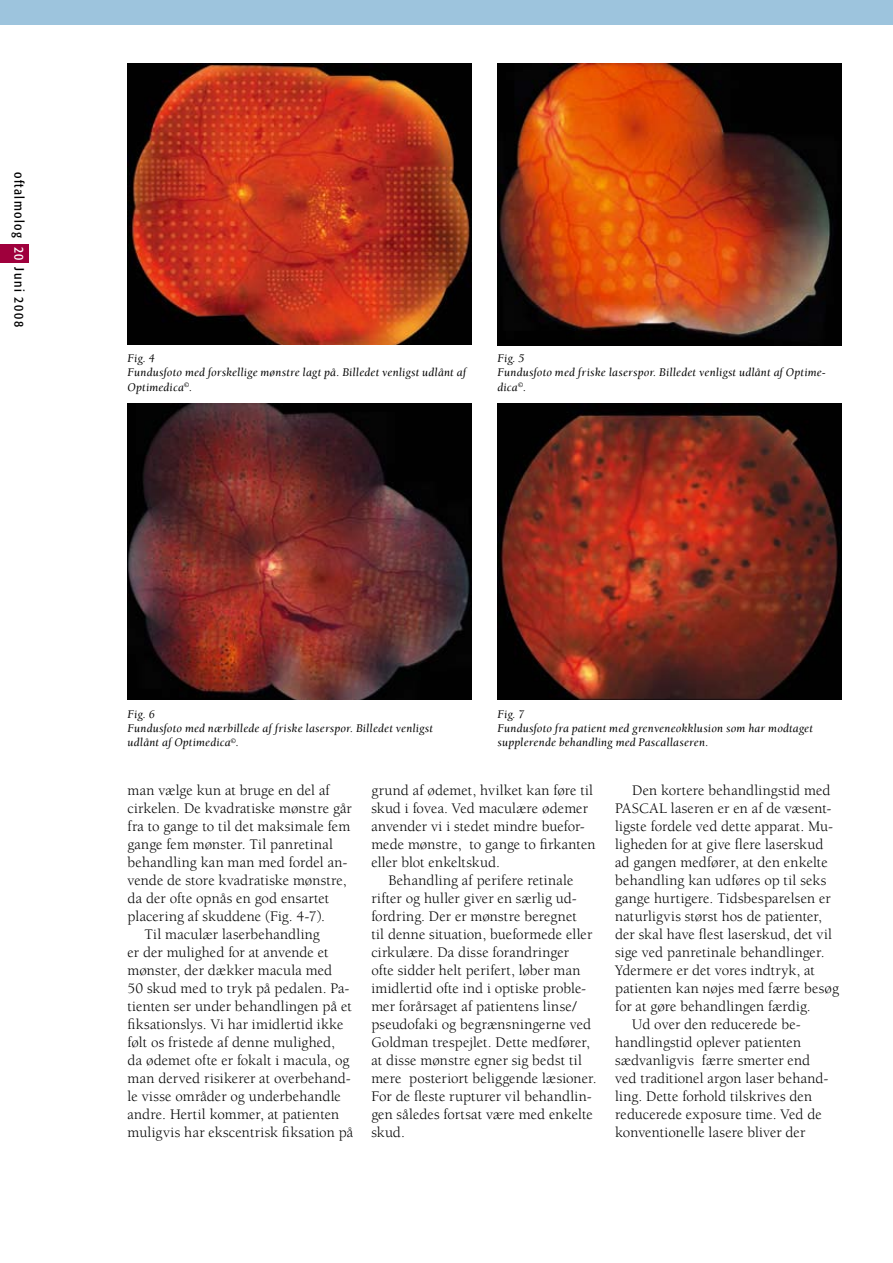
<style>
.page{position:relative;width:893px;height:1263px;background:#fff}
.page>*{position:absolute;margin:0;border:0;box-sizing:border-box;transform-origin:0 0}
.t1{font:15px/18px "Berkeley";letter-spacing:.005em;color:#000}
.t2{font:condensed 13.5px "Formata";letter-spacing:.1em;color:#000}
.t3{font:italic 12px/14.4px "Berkeley";letter-spacing:.015em;color:#000}
.s1{color:#fff}
</style>
<div class="page">
<div style="left:0;top:244px;width:29px;height:19px;background:#9f003c"></div>
<div style="left:0;top:0;width:893px;height:25px;background:#9dc4dd"></div>
<img style="left:128px;top:64px;width:344px;height:281px">
<img style="left:498px;top:64px;width:344px;height:282px">
<img style="left:128px;top:404px;width:344px;height:296px">
<img style="left:498px;top:404px;width:344px;height:296px">
<p class="t2" style="left:27px;top:172px;width:157px;rotate:90deg">oftalmolog <span class="s1">20</span> Juni 2008</p>
<p class="t3" style="left:128px;top:351px;width:340px">Fig. 4<br>Fundusfoto med forskellige mønstre lagt på. Billedet venligst udlånt af<br>Optimedica<sup>©</sup>.</p>
<p class="t3" style="left:497px;top:351px;width:330px">Fig. 5<br>Fundusfoto med friske laserspor. Billedet venligst udlånt af Optime&shy;dica<sup>©</sup>.</p>
<p class="t3" style="left:128px;top:707px;width:307px">Fig. 6<br>Fundusfoto med nærbillede af friske laserspor. Billedet venligst udlånt af Optimedica<sup>©</sup>.</p>
<p class="t3" style="left:497px;top:707px;width:317px">Fig. 7<br>Fundusfoto fra patient med grenveneokklusion som har modtaget supplerende behandling med Pascallaseren.</p>
<p class="t1" style="left:128px;top:782px;width:204px">man vælge kun at bruge en del af</p>
<p class="t1" style="left:128px;top:800px;width:226px">cirkelen. De kvadratiske mønstre går</p>
<p class="t1" style="left:128px;top:818px;width:224px">fra to gange to til det maksimale fem</p>
<p class="t1" style="left:128px;top:836px;width:207px">gange fem mønster. Til panretinal</p>
<p class="t1" style="left:128px;top:854px;width:221px">behandling kan man med fordel an-</p>
<p class="t1" style="left:128px;top:872px;width:221px">vende de store kvadratiske mønstre,</p>
<p class="t1" style="left:128px;top:890px;width:203px">da der ofte opnås en god ensartet</p>
<p class="t1" style="left:128px;top:908px;width:199px">placering af skuddene (Fig. 4-7).</p>
<p class="t1" style="left:145px;top:926px;width:177px">Til maculær laserbehandling</p>
<p class="t1" style="left:128px;top:944px;width:203px">er der mulighed for at anvende et</p>
<p class="t1" style="left:128px;top:962px;width:206px">mønster, der dækker macula med</p>
<p class="t1" style="left:128px;top:980px;width:224px">50 skud med to tryk på pedalen. Pa-</p>
<p class="t1" style="left:128px;top:998px;width:226px">tienten ser under behandlingen på et</p>
<p class="t1" style="left:128px;top:1016px;width:217px">fiksationslys. Vi har imidlertid ikke</p>
<p class="t1" style="left:128px;top:1034px;width:209px">følt os fristede af denne mulighed,</p>
<p class="t1" style="left:128px;top:1052px;width:223px">da ødemet ofte er fokalt i macula, og</p>
<p class="t1" style="left:128px;top:1070px;width:225px">man derved risikerer at overbehand-</p>
<p class="t1" style="left:128px;top:1088px;width:215px">le visse områder og underbehandle</p>
<p class="t1" style="left:128px;top:1106px;width:213px">andre. Hertil kommer, at patienten</p>
<p class="t1" style="left:128px;top:1124px;width:227px">muligvis har ekscentrisk fiksation på</p>
<p class="t1" style="left:371px;top:782px;width:226px">grund af ødemet, hvilket kan føre til skud i fovea. Ved maculære ødemer anvender vi i stedet mindre buefor&shy;mede mønstre, to gange to firkanten eller blot enkeltskud.</p>
<p class="t1" style="left:371px;top:872px;width:227px;text-indent:17px">Behandling af perifere retinale rifter og huller giver en særlig ud&shy;fordring. Der er mønstre beregnet<br>til denne situation, bueformede eller cirkulære. Da disse forandringer<br>ofte sidder helt perifert, løber man imidlertid ofte ind i optiske proble&shy;mer forårsaget af patientens linse/ pseudofaki og begrænsningerne ved Goldman trespejlet. Dette medfører, at disse mønstre egner sig bedst til mere posteriort beliggende læsioner.<br>For de fleste rupturer vil behandlin&shy;gen således fortsat være med enkelte skud.</p>
<p class="t1" style="left:632px;top:782px;width:200px">Den kortere behandlingstid med</p>
<p class="t1" style="left:615px;top:800px;width:218px">PASCAL laseren er en af de væsent-</p>
<p class="t1" style="left:615px;top:818px;width:219px">ligste fordele ved dette apparat. Mu-</p>
<p class="t1" style="left:615px;top:836px;width:210px">ligheden for at give flere laserskud</p>
<p class="t1" style="left:615px;top:854px;width:214px">ad gangen medfører, at den enkelte</p>
<p class="t1" style="left:615px;top:872px;width:213px">behandling kan udføres op til seks</p>
<p class="t1" style="left:615px;top:890px;width:217px">gange hurtigere. Tidsbesparelsen er</p>
<p class="t1" style="left:615px;top:908px;width:209px">naturligvis størst hos de patienter,</p>
<p class="t1" style="left:615px;top:926px;width:218px">der skal have flest laserskud, det vil</p>
<p class="t1" style="left:615px;top:944px;width:211px">sige ved panretinale behandlinger.</p>
<p class="t1" style="left:615px;top:962px;width:201px">Ydermere er det vores indtryk, at</p>
<p class="t1" style="left:615px;top:980px;width:225px">patienten kan nøjes med færre besøg</p>
<p class="t1" style="left:615px;top:998px;width:197px">for at gøre behandlingen færdig.</p>
<p class="t1" style="left:632px;top:1016px;width:170px">Ud over den reducerede be-</p>
<p class="t1" style="left:615px;top:1034px;width:187px">handlingstid oplever patienten</p>
<p class="t1" style="left:615px;top:1052px;width:196px">sædvanligvis færre smerter end</p>
<p class="t1" style="left:615px;top:1070px;width:215px">ved traditionel argon laser behand-</p>
<p class="t1" style="left:615px;top:1088px;width:198px">ling. Dette forhold tilskrives den</p>
<p class="t1" style="left:615px;top:1106px;width:208px">reducerede exposure time. Ved de</p>
<p class="t1" style="left:615px;top:1124px;width:192px">konventionelle lasere bliver der</p>
</div>
